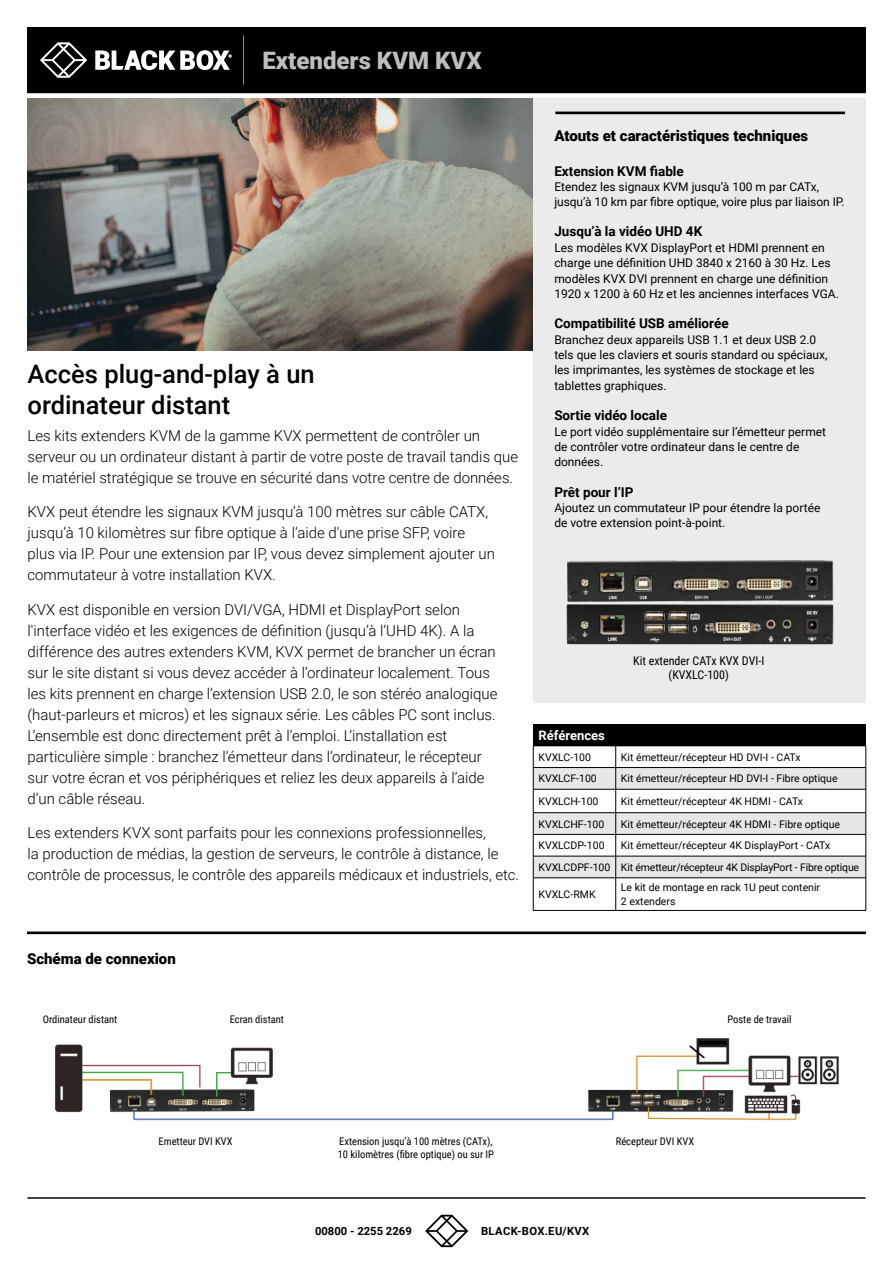
<style>
.page{position:relative;width:893px;height:1263px;background:#fff}
.page>*{position:absolute;margin:0;border:0;box-sizing:border-box;transform-origin:0 0}
.t1{font:500 25.5px/31.5px "Roboto";color:#000}
.t2{font:900 24px "Roboto";color:#bcbec0}
.t3{font:300 15px/21px "Roboto";color:#000}
.t4{font:900 15px "Roboto";color:#000}
.t5{font:700 13.5px "Roboto";color:#000}
.t6{font:700 13.05px "Roboto";color:#fff}
.t7{font:12px/15.3px "Roboto";color:#000}
.t8{font:12px/14.4px "Roboto Condensed";color:#000;text-align:center}
.t9{font:700 11.25px "Roboto";letter-spacing:.035em;color:#000}
.t10{font:700 11.25px "Roboto";color:#000}
.t11{font:10.5px/21.8px "Roboto";color:#000}
.t12{font:10.5px/12.6px "Roboto Condensed";color:#000}
</style>
<div class="page">
<img style="left:28px;top:98px;width:505px;height:252px">
<div style="left:28px;top:28px;width:837px;height:64px;background:#000"></div>
<div style="left:27px;top:27px;width:839px;height:66px;border:2px solid #000"></div>
<svg style="left:40px;top:42px;width:47px;height:36px"></svg>
<svg style="left:95px;top:50px;width:136px;height:20px"></svg>
<hr style="left:28px;top:1197px;width:837px;height:2px;background:#000">
<hr style="left:243px;top:36px;width:1px;height:49px;background:#939598">
<div style="left:533px;top:98px;width:333px;height:605px;background:#ebebec"></div>
<hr style="left:27px;top:931px;width:839px;height:3px;background:#000">
<hr style="left:555px;top:112px;width:290px;height:2px;background:#000">
<svg style="left:425px;top:1215px;width:43px;height:32px"></svg>
<img style="left:566px;top:560px;width:268px;height:85px">
<img style="left:55px;top:1038px;width:784px;height:83px">
<div style="left:533px;top:724px;width:333px;height:22px;background:#000"></div>
<hr style="left:533px;top:878px;width:1px;height:32px;background:#000">
<hr style="left:615px;top:878px;width:1px;height:32px;background:#000">
<hr style="left:866px;top:878px;width:1px;height:32px;background:#000">
<svg style="left:533px;top:746px;width:334px;height:132px"></svg>
<hr style="left:616px;top:877px;width:250px;height:1px;background:#000">
<hr style="left:533px;top:910px;width:83px;height:1px;background:#000">
<hr style="left:616px;top:910px;width:250px;height:1px;background:#000">
<h2 class="t2" style="left:262px;top:44px;width:221px">Extenders KVM KVX</h2>
<h1 class="t1" style="left:28px;top:357px;width:289px">Accès plug-and-play à un ordinateur distant</h1>
<p class="t3" style="left:28px;top:424px;width:492px">Les kits extenders KVM de la gamme KVX permettent de contrôler un serveur ou un ordinateur distant à partir de votre poste de travail tandis que le matériel stratégique se trouve en sécurité dans votre centre de données.</p>
<p class="t3" style="left:28px;top:501px;width:469px">KVX peut étendre les signaux KVM jusqu’à 100 mètres sur câble CATX, jusqu’à 10 kilomètres sur fibre optique à l’aide d'une prise SFP, voire plus via IP. Pour une extension par IP, vous devez simplement ajouter un commutateur à votre installation KVX.</p>
<p class="t3" style="left:28px;top:598px;width:471px">KVX est disponible en version DVI/VGA, HDMI et DisplayPort selon l'interface vidéo et les exigences de définition (jusqu’à l’UHD 4K). A la différence des autres extenders KVM, KVX permet de brancher un écran sur le site distant si vous devez accéder à l’ordinateur localement. Tous les kits prennent en charge l’extension USB 2.0, le son stéréo analogique (haut-parleurs et micros) et les signaux série. Les câbles PC sont inclus.<br>L’ensemble est donc directement prêt à l’emploi. L’installation est particulière simple : branchez l’émetteur dans l’ordinateur, le récepteur sur votre écran et vos périphériques et reliez les deux appareils à l’aide d’un câble réseau.</p>
<p class="t3" style="left:28px;top:822px;width:493px">Les extenders KVX sont parfaits pour les connexions professionnelles,<br>la production de médias, la gestion de serveurs, le contrôle à distance, le contrôle de processus, le contrôle des appareils médicaux et industriels, etc.</p>
<p class="t4" style="left:27px;top:948px;width:150px">Schéma de connexion</p>
<p class="t4" style="left:554px;top:126px;width:255px">Atouts et caractéristiques techniques</p>
<p class="t5" style="left:554px;top:161px;width:131px">Extension KVM fiable</p>
<p class="t7" style="left:554px;top:179px;width:292px">Etendez les signaux KVM jusqu’à 100 m par CATx, jusqu’à 10 km par fibre optique, voire plus par liaison IP.</p>
<p class="t5" style="left:554px;top:222px;width:149px">Jusqu’à la vidéo UHD 4K</p>
<p class="t7" style="left:554px;top:239px;width:286px">Les modèles KVX DisplayPort et HDMI prennent en charge une définition UHD 3840 x 2160 à 30 Hz. Les modèles KVX DVI prennent en charge une définition 1920 x 1200 à 60 Hz et les anciennes interfaces VGA.</p>
<p class="t5" style="left:554px;top:314px;width:176px">Compatibilité USB améliorée</p>
<p class="t7" style="left:554px;top:331px;width:275px">Branchez deux appareils USB 1.1 et deux USB 2.0 tels que les claviers et souris standard ou spéciaux, les imprimantes, les systèmes de stockage et les tablettes graphiques.</p>
<p class="t5" style="left:554px;top:406px;width:114px">Sortie vidéo locale</p>
<p class="t7" style="left:554px;top:423px;width:273px">Le port vidéo supplémentaire sur l’émetteur permet de contrôler votre ordinateur dans le centre de données.</p>
<p class="t5" style="left:554px;top:482px;width:81px">Prêt pour l’IP</p>
<p class="t7" style="left:554px;top:500px;width:268px">Ajoutez un commutateur IP pour étendre la portée de votre extension point-à-point.</p>
<p class="t8" style="left:633px;top:653px;width:133px">Kit extender CATx KVX DVI-I (KVXLC-100)</p>
<p class="t6" style="left:538px;top:726px;width:68px">Références</p>
<p class="t11" style="left:538px;top:746px;width:54px">KVXLC-100</p>
<p class="t11" style="left:621px;top:746px;width:181px">Kit émetteur/récepteur HD DVI-I - CATx</p>
<p class="t11" style="left:538px;top:767px;width:60px">KVXLCF-100</p>
<p class="t11" style="left:621px;top:767px;width:218px">Kit émetteur/récepteur HD DVI-I - Fibre optique</p>
<p class="t11" style="left:538px;top:790px;width:62px">KVXLCH-100</p>
<p class="t11" style="left:621px;top:790px;width:184px">Kit émetteur/récepteur 4K HDMI - CATx</p>
<p class="t11" style="left:538px;top:812px;width:67px">KVXLCHF-100</p>
<p class="t11" style="left:621px;top:812px;width:221px">Kit émetteur/récepteur 4K HDMI - Fibre optique</p>
<p class="t11" style="left:538px;top:834px;width:68px">KVXLCDP-100</p>
<p class="t11" style="left:538px;top:834px;width:322px;text-indent:82px">Kit émetteur/récepteur 4K DisplayPort - CATx<br>KVXLCDPF-100 Kit émetteur/récepteur 4K DisplayPort - Fibre optique</p>
<p class="t11" style="left:538px;top:883px;width:59px">KVXLC-RMK</p>
<p class="t11" style="left:621px;top:879px;width:201px;line-height:14.4px">Le kit de montage en rack 1U peut contenir<br>2 extenders</p>
<p class="t12" style="left:43px;top:1013px;width:76px">Ordinateur distant</p>
<p class="t12" style="left:230px;top:1013px;width:56px">Ecran distant</p>
<p class="t12" style="left:727px;top:1013px;width:66px">Poste de travail</p>
<p class="t12" style="left:159px;top:1134px;width:76px">Emetteur DVI KVX</p>
<p class="t12" style="left:338px;top:1134px;width:158px">Extension jusqu’à 100 mètres (CATx),<br>10 kilomètres (fibre optique) ou sur IP</p>
<p class="t12" style="left:616px;top:1134px;width:80px">Récepteur DVI KVX</p>
<p class="t10" style="left:315px;top:1223px;width:98px">00800 - 2255 2269</p>
<p class="t9" style="left:481px;top:1223px;width:110px">BLACK-BOX.EU/KVX</p>
</div>
